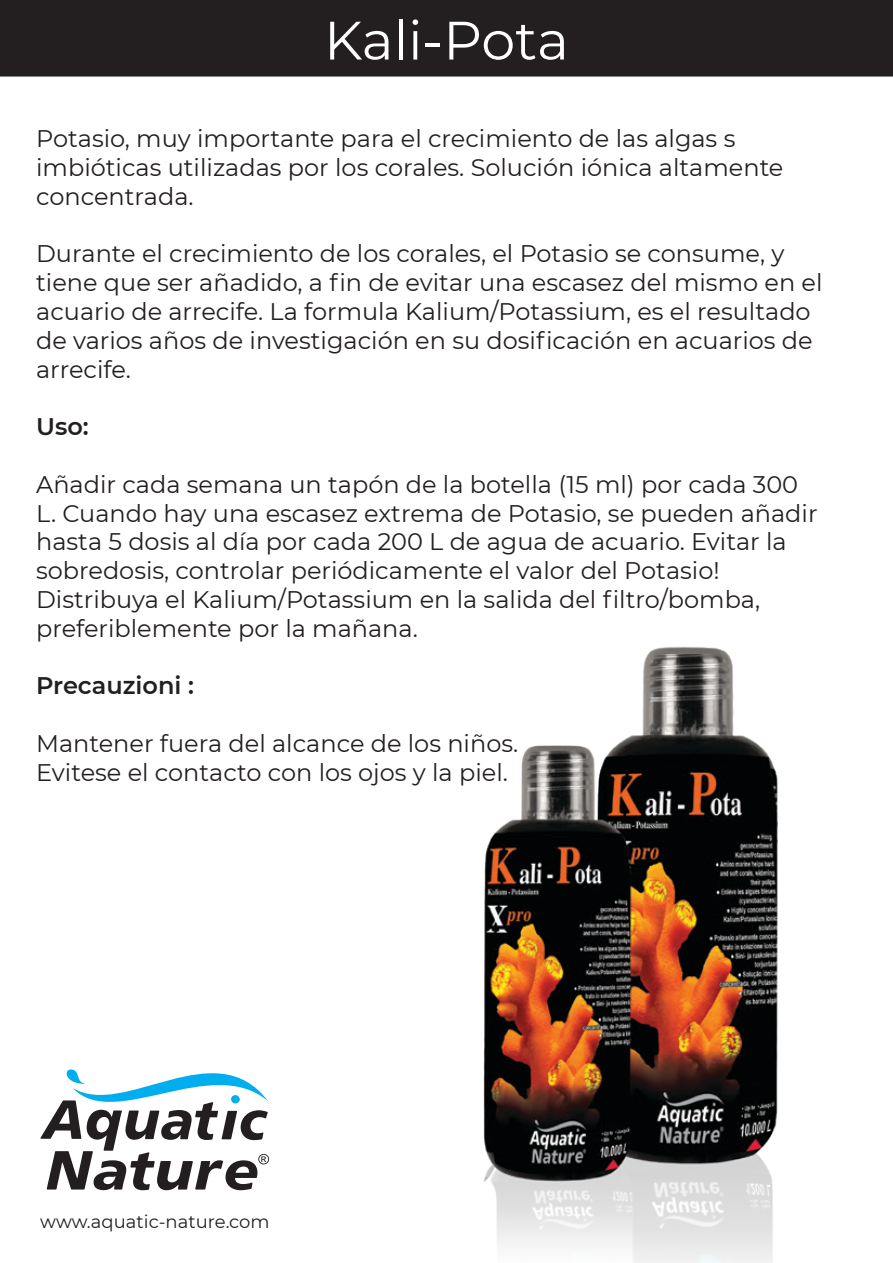
<style>
.page{position:relative;width:893px;height:1263px;background:#fff}
.page>*{position:absolute;margin:0;border:0;box-sizing:border-box;transform-origin:0 0}
.t1{font:54px "Montserrat";color:#fff}
.t2{font:24px/28.8px "Montserrat";color:#231f20}
.t3{font:600 24px "Montserrat";color:#231f20}
.t4{font:18px "Montserrat";color:#231f20}
</style>
<div class="page">
<div style="left:0;top:0;width:893px;height:77px;background:#231f20"></div>
<img style="left:483px;top:646px;width:295px;height:617px">
<svg style="left:41px;top:1069px;width:228px;height:121px"></svg>
<h1 class="t1" style="left:324px;top:3px;width:246px">Kali-Pota</h1>
<p class="t2" style="left:36px;top:123px;width:749px">Potasio, muy importante para el crecimiento de las algas s imbióticas utilizadas por los corales. Solución iónica altamente concentrada.</p>
<p class="t2" style="left:36px;top:239px;width:788px">Durante el crecimiento de los corales, el Potasio se consume, y tiene que ser añadido, a fin de evitar una escasez del mismo en el acuario de arrecife. La formula Kalium/Potassium, es el resultado de varios años de investigación en su dosificación en acuarios de arrecife.</p>
<p class="t3" style="left:36px;top:410px;width:54px">Uso:</p>
<p class="t2" style="left:36px;top:469px;width:783px">Añadir cada semana un tapón de la botella (15 ml) por cada 300<br>L. Cuando hay una escasez extrema de Potasio, se pueden añadir hasta 5 dosis al día por cada 200 L de agua de acuario. Evitar la sobredosis, controlar periódicamente el valor del Potasio!<br>Distribuya el Kalium/Potassium en la salida del filtro/bomba, preferiblemente por la mañana.</p>
<p class="t3" style="left:36px;top:669px;width:159px">Precauzioni :</p>
<p class="t2" style="left:36px;top:728px;width:484px">Mantener fuera del alcance de los niños.<br>Evitese el contacto con los ojos y la piel.</p>
<p class="t4" style="left:40px;top:1209px;width:231px">www.aquatic-nature.com</p>
</div>
